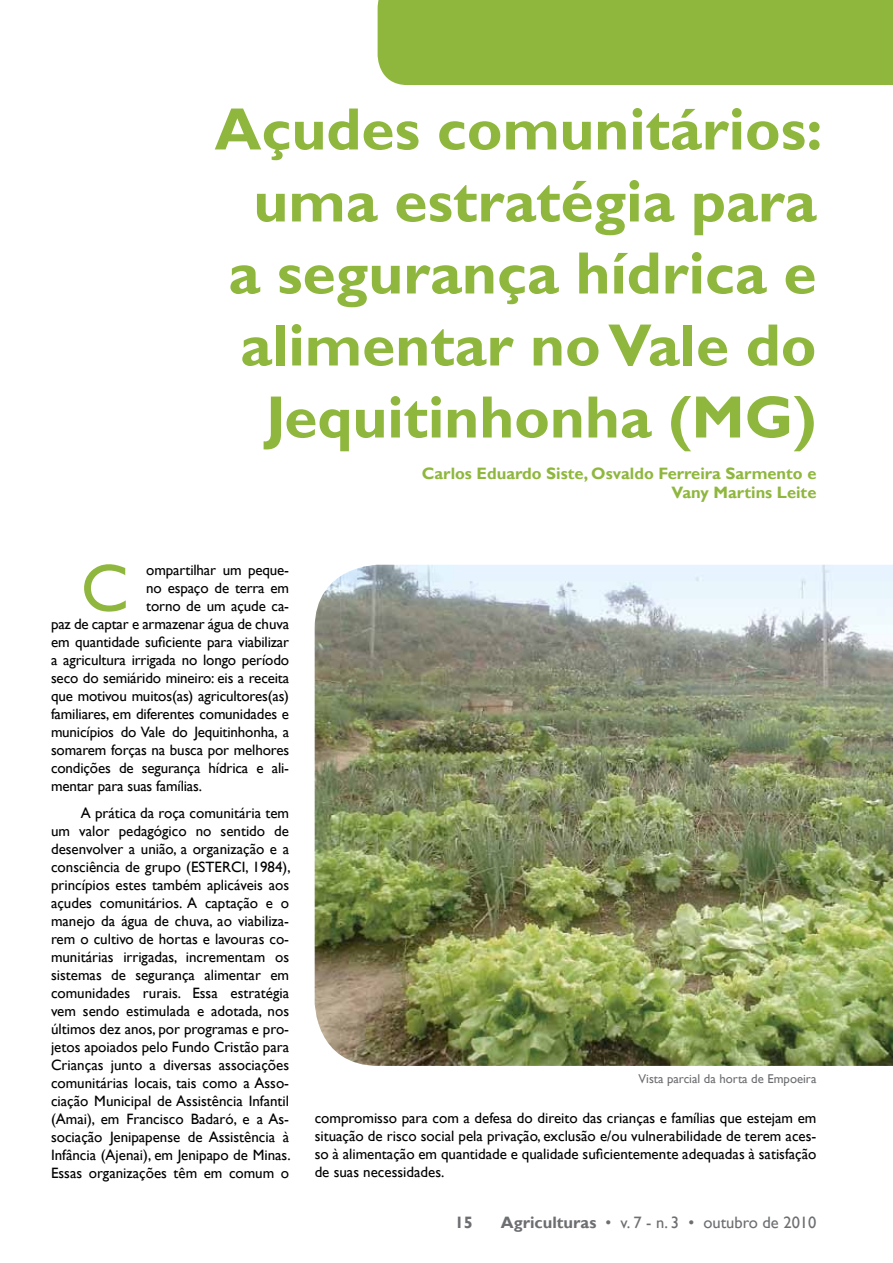
<style>
.page{position:relative;width:893px;height:1263px;background:#fff}
.page>*{position:absolute;margin:0;border:0;box-sizing:border-box;transform-origin:0 0}
.t1{font:67.8px "Gill Sans";color:#8fb73e}
.t2{font:700 60px/72px "Gill Sans";color:#8fb73e;text-align:right}
.t3{font:700 16.5px/19.8px "Gill Sans";color:#8fb73e;text-align:right}
.t4{font:16.5px "Gill Sans";color:#6d6e71}
.t5{font:700 16.5px "Gill Sans";color:#6d6e71}
.t6{font:15px/18px "Gill Sans";letter-spacing:-.01em;color:#000;text-align:justify}
.t7{font:12.75px "Gill Sans";color:#6d6e71}
.s1{font-weight:700}
</style>
<div class="page">
<div style="left:378px;top:0;width:515px;height:85px;background:#8fb73e"></div>
<img style="left:315px;top:565px;width:578px;height:501px">
<h2 class="t2" style="left:215px;top:95px;width:609px">Açudes comunitários: uma estratégia para a segurança hídrica e alimentar no Vale do<br>Jequitinhonha (MG)</h2>
<p class="t3" style="left:422px;top:463px;width:396px">Carlos Eduardo Siste, Osvaldo Ferreira Sarmento e<br>Vany Martins Leite</p>
<h1 class="t1" style="left:81px;top:549px;width:49px">C</h1>
<p class="t6" style="left:146px;top:561px;width:144px">ompartilhar um peque-</p>
<p class="t6" style="left:146px;top:579px;width:144px">no espaço de terra em</p>
<p class="t6" style="left:146px;top:597px;width:144px">torno de um açude ca-</p>
<p class="t6" style="left:51px;top:615px;width:240px">paz de captar e armazenar água de chuva</p>
<p class="t6" style="left:51px;top:633px;width:240px">em quantidade suficiente para viabilizar</p>
<p class="t6" style="left:51px;top:651px;width:240px">a agricultura irrigada no longo período</p>
<p class="t6" style="left:51px;top:669px;width:240px">seco do semiárido mineiro: eis a receita</p>
<p class="t6" style="left:51px;top:687px;width:240px">que motivou muitos(as) agricultores(as)</p>
<p class="t6" style="left:51px;top:705px;width:240px">familiares, em diferentes comunidades e</p>
<p class="t6" style="left:51px;top:723px;width:240px">municípios do Vale do Jequitinhonha, a</p>
<p class="t6" style="left:51px;top:741px;width:240px">somarem forças na busca por melhores</p>
<p class="t6" style="left:51px;top:759px;width:240px">condições de segurança hídrica e ali-</p>
<p class="t6" style="left:51px;top:777px;width:153px">mentar para suas famílias.</p>
<p class="t6" style="left:51px;top:804px;width:241px;text-indent:30px">A prática da roça comunitária tem um valor pedagógico no sentido de desenvolver a união, a organização e a consciência de grupo (ESTERCI, 1984), princípios estes também aplicáveis aos açudes comunitários. A captação e o manejo da água de chuva, ao viabiliza&shy;rem o cultivo de hortas e lavouras co&shy;munitárias irrigadas, incrementam os sistemas de segurança alimentar em comunidades rurais. Essa estratégia vem sendo estimulada e adotada, nos últimos dez anos, por programas e pro&shy;jetos apoiados pelo Fundo Cristão para Crianças junto a diversas associações comunitárias locais, tais como a Asso&shy;ciação Municipal de Assistência Infantil (Amai), em Francisco Badaró, e a As&shy;sociação Jenipapense de Assistência à Infância (Ajenai), em Jenipapo de Minas.<br>Essas organizações têm em comum o</p>
<p class="t7" style="left:638px;top:1071px;width:179px">Vista parcial da horta de Empoeira</p>
<p class="t6" style="left:315px;top:1109px;width:503px">compromisso para com a defesa do direito das crianças e famílias que estejam em situação de risco social pela privação, exclusão e/ou vulnerabilidade de terem aces&shy;so à alimentação em quantidade e qualidade suficientemente adequadas à satisfação de suas necessidades.</p>
<p class="t5" style="left:455px;top:1212px;width:20px">15</p>
<p class="t4" style="left:501px;top:1212px;width:317px"><span class="s1">Agriculturas</span> • v. 7 - n. 3 • outubro de 2010</p>
</div>
